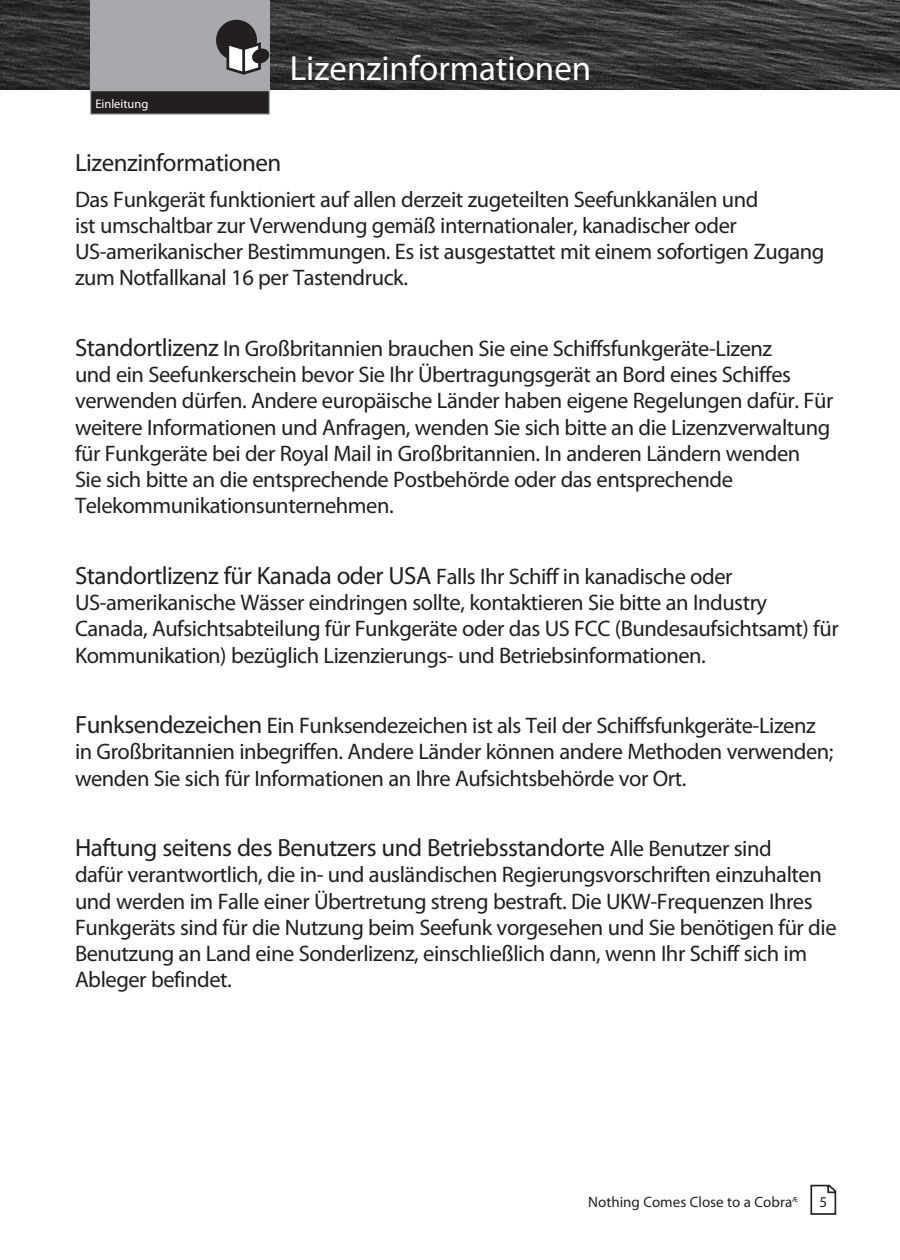
<style>
.page{position:relative;width:900px;height:1260px;background:#fff}
.page>*{position:absolute;margin:0;border:0;box-sizing:border-box;transform-origin:0 0}
.t1{font:35px "Myriad Pro";color:#fff}
.Body_Condensed{font:25px "Myriad Pro";letter-spacing:-.02em;color:#231f20}
.Body_Condensed-2{font:22.5px/26.2px "Myriad Pro";letter-spacing:-.02em;color:#231f20}
.body{font:15px "Myriad Pro";color:#231f20}
.t2{font:12.5px "Myriad Pro";color:#fff}
.t3{font:7.5px "Myriad Pro";color:#231f20}
.s1{font-size:25px}
.s2{font-size:22.5px}
</style>
<div class="page">
<img style="left:0;top:0;width:900px;height:90px">
<div style="left:91px;top:91px;width:178px;height:23px;background:#231f20"></div>
<div style="left:90px;top:90px;width:180px;height:25px;border:1px solid #a8a9ad"></div>
<div style="left:90px;top:0;width:180px;height:90px;background:#a8a9ad"></div>
<div style="left:217px;top:21px;width:39px;height:38px;background:#231f20;border-radius:50%"></div>
<div style="left:216px;top:20px;width:41px;height:41px;border:3px solid #231f20;border-radius:50%"></div>
<svg style="left:226px;top:42px;width:44px;height:33px"></svg>
<svg style="left:810px;top:1185px;width:26px;height:30px"></svg>
<p class="t2" style="left:95px;top:96px;width:55px">Einleitung</p>
<p class="t1" style="left:290px;top:47px;width:303px">Lizenzinformationen</p>
<p class="Body_Condensed" style="left:75px;top:148px;width:208px">Lizenzinformationen</p>
<p class="Body_Condensed-2" style="left:75px;top:186px;width:751px">Das Funkgerät funktioniert auf allen derzeit zugeteilten Seefunkkanälen und<br>ist umschaltbar zur Verwendung gemäß internationaler, kanadischer oder US-amerikanischer Bestimmungen. Es ist ausgestattet mit einem sofortigen Zugang zum Notfallkanal 16 per Tastendruck.</p>
<p class="Body_Condensed-2" style="left:75px;top:335px;width:760px"><span class="s1">Standortlizenz</span> In Großbritannien brauchen Sie eine Schiffsfunkgeräte-Lizenz<br>und ein Seefunkerschein bevor Sie Ihr Übertragungsgerät an Bord eines Schiffes verwenden dürfen. Andere europäische Länder haben eigene Regelungen dafür. Für weitere Informationen und Anfragen, wenden Sie sich bitte an die Lizenzverwaltung für Funkgeräte bei der Royal Mail in Großbritannien. In anderen Ländern wenden<br>Sie sich bitte an die entsprechende Postbehörde oder das entsprechende Telekommunikationsunternehmen.</p>
<p class="Body_Condensed" style="left:75px;top:560px;width:659px">Standortlizenz für Kanada oder USA <span class="s2">Falls Ihr Schiff in kanadische oder</span></p>
<p class="Body_Condensed-2" style="left:75px;top:589px;width:765px">US-amerikanische Wässer eindringen sollte, kontaktieren Sie bitte an Industry<br>Canada, Aufsichtsabteilung für Funkgeräte oder das US FCC (Bundesaufsichtsamt) für<br>Kommunikation) bezüglich Lizenzierungs- und Betriebsinformationen.</p>
<p class="Body_Condensed-2" style="left:75px;top:712px;width:760px"><span class="s1">Funksendezeichen</span> Ein Funksendezeichen ist als Teil der Schiffsfunkgeräte-Lizenz in Großbritannien inbegriffen. Andere Länder können andere Methoden verwenden; wenden Sie sich für Informationen an Ihre Aufsichtsbehörde vor Ort.</p>
<p class="Body_Condensed" style="left:75px;top:832px;width:698px">Haftung seitens des Benutzers und Betriebsstandorte <span class="s2">Alle Benutzer sind</span></p>
<p class="Body_Condensed-2" style="left:75px;top:861px;width:763px">dafür verantwortlich, die in- und ausländischen Regierungsvorschriften einzuhalten und werden im Falle einer Übertretung streng bestraft. Die UKW-Frequenzen Ihres Funkgeräts sind für die Nutzung beim Seefunk vorgesehen und Sie benötigen für die Benutzung an Land eine Sonderlizenz, einschließlich dann, wenn Ihr Schiff sich im Ableger befindet.</p>
<p class="body" style="left:588px;top:1192px;width:205px">Nothing Comes Close to a Cobra</p>
<p class="body" style="left:819px;top:1193px;width:9px">5</p>
<p class="t3" style="left:792px;top:1194px;width:7px">Æ</p>
</div>
